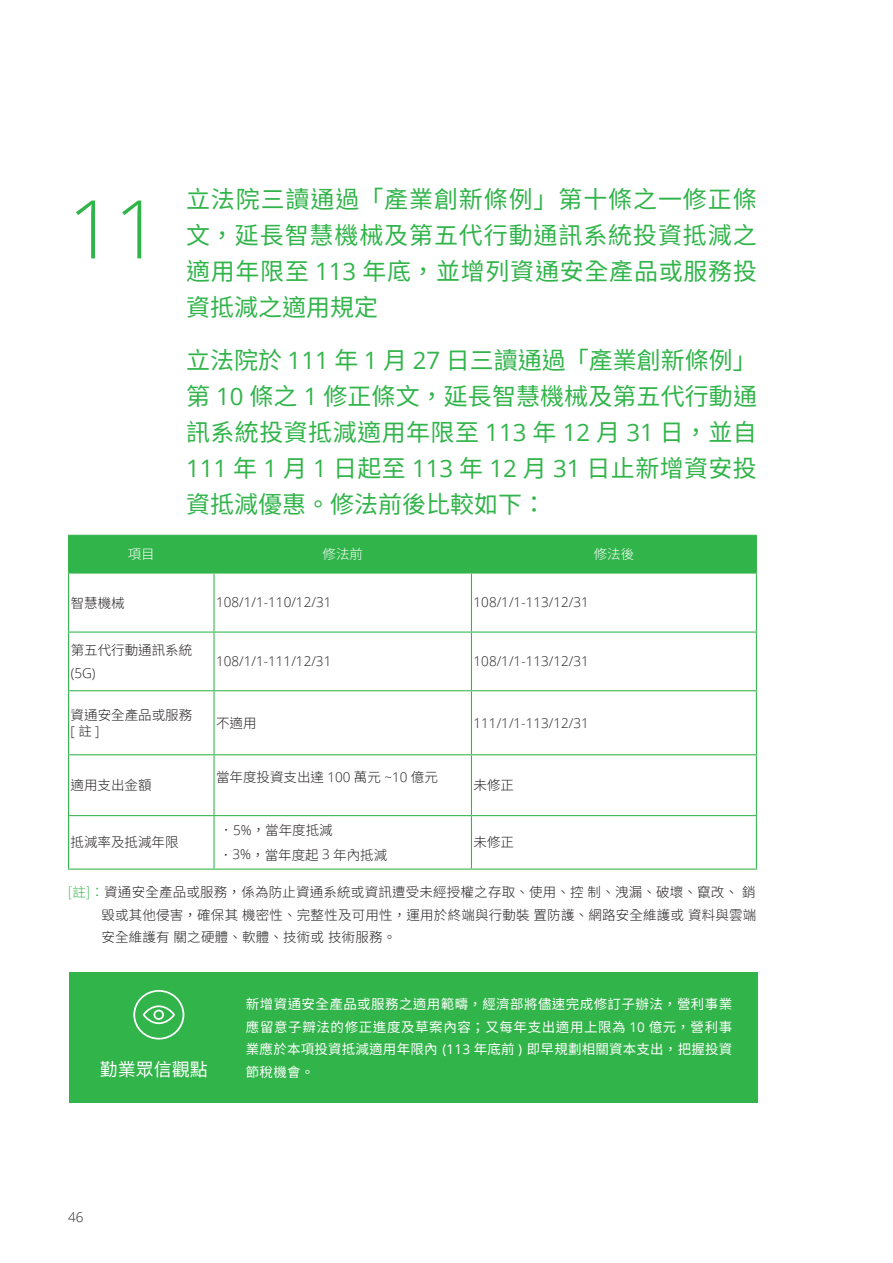
<style>
.page{position:relative;width:893px;height:1263px;background:#fff}
.page>*{position:absolute;margin:0;border:0;box-sizing:border-box;transform-origin:0 0}
.t1{font:300 81px "Open Sans";color:#31b44a}
.t2{font:24px/36px "Noto Sans CJ Ktc";letter-spacing:.02em;color:#31b44a;text-align:justify}
.t3{font:18px "Noto Sans CJ Ktc";color:#fff}
.t4{font:300 13.5px/23.7px "Noto Sans CJ Ktc";letter-spacing:.015em;color:#231f20}
.t5{font:13.5px/22.5px "Noto Sans CJ Ktc";letter-spacing:.015em;color:#fff;text-align:justify}
.t6{font:300 13.5px "Open Sans";color:#231f20}
.t7{font:300 13.5px "Noto Sans CJ Ktc";color:#fff}
.s1{font-family:"Open Sans"}
.s2{color:#31b44a}
</style>
<div class="page">
<div style="left:69px;top:536px;width:687px;height:36px;background:#31b44a"></div>
<hr style="left:68px;top:535px;width:146px;height:1px;background:#31b44a">
<hr style="left:68px;top:536px;width:1px;height:36px;background:#31b44a">
<hr style="left:214px;top:535px;width:257px;height:1px;background:#31b44a">
<hr style="left:213px;top:536px;width:2px;height:36px;background:#31b44a">
<hr style="left:471px;top:535px;width:286px;height:1px;background:#31b44a">
<hr style="left:471px;top:536px;width:1px;height:36px;background:#31b44a">
<hr style="left:756px;top:536px;width:1px;height:36px;background:#31b44a">
<hr style="left:68px;top:572px;width:146px;height:1px;background:#31b44a">
<hr style="left:68px;top:573px;width:1px;height:58px;background:#31b44a">
<hr style="left:214px;top:572px;width:257px;height:1px;background:#31b44a">
<hr style="left:213px;top:573px;width:2px;height:58px;background:#31b44a">
<hr style="left:471px;top:572px;width:286px;height:1px;background:#31b44a">
<hr style="left:471px;top:573px;width:1px;height:58px;background:#31b44a">
<hr style="left:756px;top:573px;width:1px;height:58px;background:#31b44a">
<hr style="left:68px;top:631px;width:146px;height:2px;background:#31b44a">
<hr style="left:68px;top:633px;width:1px;height:57px;background:#31b44a">
<hr style="left:214px;top:631px;width:257px;height:2px;background:#31b44a">
<hr style="left:213px;top:633px;width:2px;height:57px;background:#31b44a">
<hr style="left:471px;top:631px;width:286px;height:2px;background:#31b44a">
<hr style="left:471px;top:633px;width:1px;height:57px;background:#31b44a">
<hr style="left:756px;top:633px;width:1px;height:57px;background:#31b44a">
<hr style="left:68px;top:690px;width:146px;height:1px;background:#31b44a">
<hr style="left:68px;top:691px;width:1px;height:63px;background:#31b44a">
<hr style="left:214px;top:690px;width:257px;height:1px;background:#31b44a">
<hr style="left:213px;top:691px;width:2px;height:63px;background:#31b44a">
<hr style="left:471px;top:690px;width:286px;height:1px;background:#31b44a">
<hr style="left:471px;top:691px;width:1px;height:63px;background:#31b44a">
<hr style="left:756px;top:691px;width:1px;height:63px;background:#31b44a">
<hr style="left:68px;top:754px;width:146px;height:1px;background:#31b44a">
<hr style="left:68px;top:755px;width:1px;height:60px;background:#31b44a">
<hr style="left:214px;top:754px;width:257px;height:1px;background:#31b44a">
<hr style="left:213px;top:755px;width:2px;height:60px;background:#31b44a">
<hr style="left:471px;top:754px;width:286px;height:1px;background:#31b44a">
<hr style="left:471px;top:755px;width:1px;height:60px;background:#31b44a">
<hr style="left:756px;top:755px;width:1px;height:60px;background:#31b44a">
<hr style="left:68px;top:815px;width:146px;height:1px;background:#31b44a">
<hr style="left:68px;top:816px;width:1px;height:52px;background:#31b44a">
<hr style="left:214px;top:815px;width:257px;height:1px;background:#31b44a">
<hr style="left:213px;top:816px;width:2px;height:52px;background:#31b44a">
<hr style="left:471px;top:815px;width:286px;height:1px;background:#31b44a">
<hr style="left:471px;top:816px;width:1px;height:52px;background:#31b44a">
<hr style="left:756px;top:816px;width:1px;height:52px;background:#31b44a">
<hr style="left:68px;top:868px;width:146px;height:2px;background:#31b44a">
<hr style="left:214px;top:868px;width:257px;height:2px;background:#31b44a">
<hr style="left:471px;top:868px;width:286px;height:2px;background:#31b44a">
<div style="left:69px;top:972px;width:689px;height:131px;background:#31b44a"></div>
<svg style="left:133px;top:990px;width:51px;height:49px"></svg>
<p class="t1" style="left:68px;top:173px;width:94px">11</p>
<p class="t2" style="left:186px;top:182px;width:572px">立法院三讀通過「產業創新條例」第十條之一修正條文，延長智慧機械及第五代行動通訊系統投資抵減之適用年限至 <span class="s1">113</span> 年底，並增列資通安全產品或服務投資抵減之適用規定</p>
<p class="t2" style="left:186px;top:342px;width:572px">立法院於 <span class="s1">111</span> 年 <span class="s1">1</span> 月 <span class="s1">27</span> 日三讀通過「產業創新條例」第 <span class="s1">10</span> 條之 <span class="s1">1</span> 修正條文，延長智慧機械及第五代行動通訊系統投資抵減適用年限至 <span class="s1">113</span> 年 <span class="s1">12</span> 月 <span class="s1">31</span> 日，並自<span class="s1">111</span> 年 <span class="s1">1</span> 月 <span class="s1">1</span> 日起至 <span class="s1">113</span> 年 <span class="s1">12</span> 月 <span class="s1">31</span> 日止新增資安投資抵減優惠。修法前後比較如下：</p>
<p class="t7" style="left:128px;top:547px;width:28px">項目</p>
<p class="t7" style="left:322px;top:547px;width:42px">修法前</p>
<p class="t7" style="left:594px;top:547px;width:42px">修法後</p>
<p class="t4" style="left:71px;top:591px;width:55px">智慧機械</p>
<p class="t6" style="left:216px;top:593px;width:117px">108/1/1-110/12/31</p>
<p class="t6" style="left:474px;top:593px;width:117px">108/1/1-113/12/31</p>
<p class="t4" style="left:71px;top:638px;width:123px">第五代行動通訊系統<span class="s1">(5G)</span></p>
<p class="t6" style="left:216px;top:652px;width:117px">108/1/1-111/12/31</p>
<p class="t6" style="left:474px;top:652px;width:117px">108/1/1-113/12/31</p>
<p class="t4" style="left:71px;top:707px;width:123px;line-height:15.9px">資通安全產品或服務<span class="s1">[</span>註<span class="s1">]</span></p>
<p class="t4" style="left:216px;top:711px;width:42px">不適用</p>
<p class="t6" style="left:474px;top:713px;width:117px">111/1/1-113/12/31</p>
<p class="t4" style="left:71px;top:774px;width:82px">適用支出金額</p>
<p class="t4" style="left:216px;top:766px;width:223px">當年度投資支出達 <span class="s1">100</span> 萬元 <span class="s1">~10</span> 億元</p>
<p class="t4" style="left:474px;top:774px;width:42px">未修正</p>
<p class="t4" style="left:220px;top:819px;width:115px">．<span class="s1">5%</span>，當年度抵減</p>
<p class="t4" style="left:219px;top:843px;width:170px">．<span class="s1">3%</span>，當年度起 <span class="s1">3</span> 年內抵減</p>
<p class="t4" style="left:71px;top:831px;width:109px">抵減率及抵減年限</p>
<p class="t4" style="left:473px;top:831px;width:42px">未修正</p>
<p class="t4" style="left:68px;top:880px;width:689px"><span class="s2">[註]：</span>資通安全產品或服務，係為防止資通系統或資訊遭受未經授權之存取、使用、控制、洩漏、破壞、竄改、銷</p>
<p class="t4" style="left:101px;top:903px;width:656px">毀或其他侵害，確保其機密性、完整性及可用性，運用於終端與行動裝置防護、網路安全維護或資料與雲端</p>
<p class="t4" style="left:101px;top:926px;width:296px">安全維護有關之硬體、軟體、技術或技術服務。</p>
<p class="t3" style="left:100px;top:1059px;width:110px">勤業眾信觀點</p>
<p class="t5" style="left:246px;top:993px;width:488px">新增資通安全產品或服務之適用範疇，經濟部將儘速完成修訂子辦法，營利事業應留意子辧法的修正進度及草案內容；又每年支出適用上限為 <span class="s1">10</span> 億元，營利事業應於本項投資抵減適用年限內 <span class="s1">(113</span> 年底前 <span class="s1">)</span> 即早規劃相關資本支出，把握投資節稅機會。</p>
<p class="t6" style="left:68px;top:1207px;width:17px">46</p>
</div>
